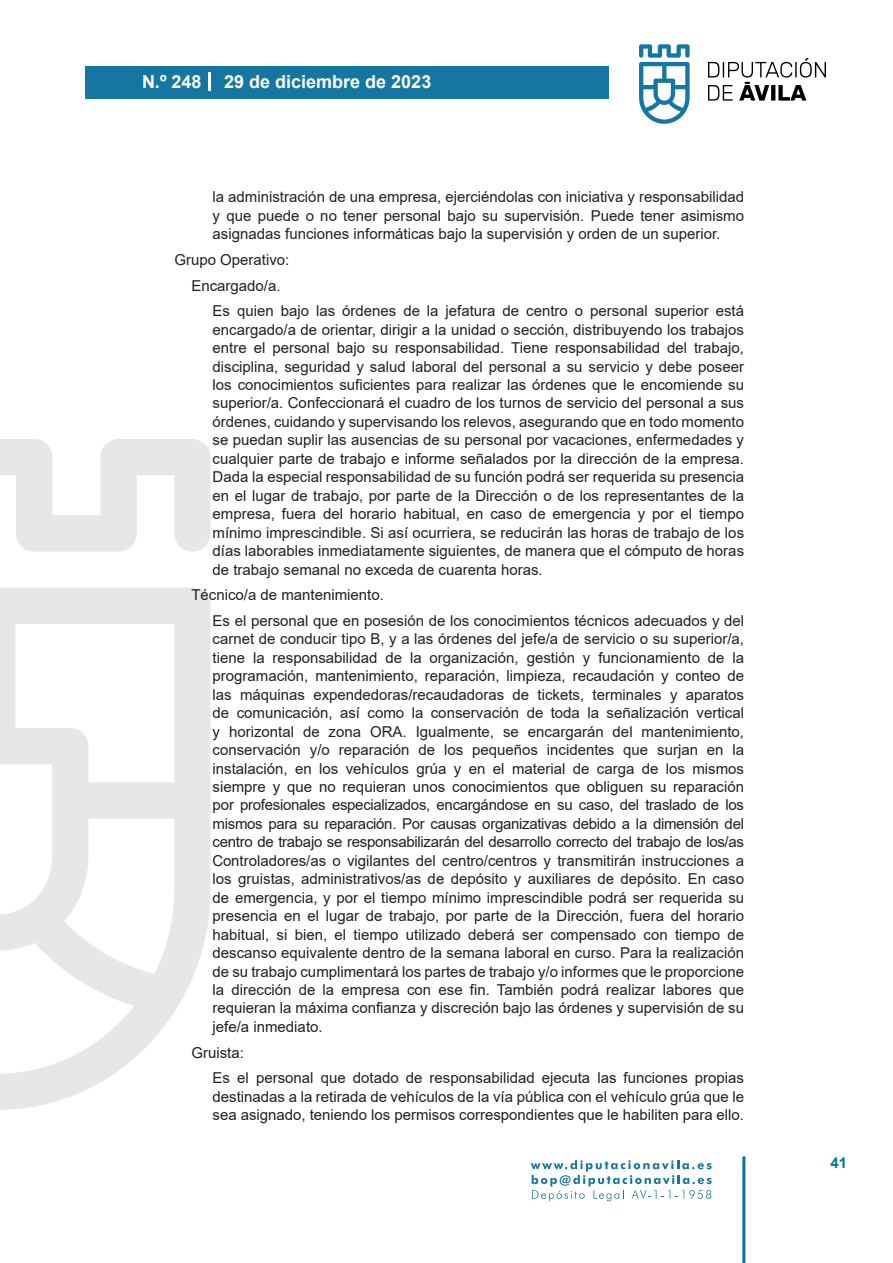
<style>
.page{position:relative;width:893px;height:1263px;background:#fff}
.page>*{position:absolute;margin:0;border:0;box-sizing:border-box;transform-origin:0 0}
.t1{font:700 18px "Arial";color:#fff}
.texto_normal{font:15px/18.5px "Arial";color:#231f20;text-align:justify}
.t2{font:700 15px "Arial";color:#04739f}
</style>
<div class="page">
<svg style="left:531px;top:1160px;width:181px;height:41px"></svg>
<div style="left:85px;top:66px;width:523px;height:33px;background:#1676a2"></div>
<svg style="left:639px;top:44px;width:51px;height:80px"></svg>
<svg style="left:708px;top:58px;width:118px;height:43px"></svg>
<hr style="left:742px;top:1156px;width:3px;height:107px;background:#04739f">
<svg style="left:208px;top:72px;width:2px;height:18px"></svg>
<svg style="left:0;top:439px;width:211px;height:671px"></svg>
<p class="t1" style="left:142px;top:69px;width:61px">N.º 248</p>
<p class="t1" style="left:224px;top:69px;width:209px">29 de diciembre de 2023</p>
<p class="texto_normal" style="left:213px;top:188px;width:533px">la administración de una empresa, ejerciéndolas con iniciativa y responsabilidad y que puede o no tener personal bajo su supervisión. Puede tener asimismo asignadas funciones informáticas bajo la supervisión y orden de un superior.</p>
<p class="texto_normal" style="left:174px;top:250px;width:117px">Grupo Operativo:</p>
<p class="texto_normal" style="left:191px;top:276px;width:91px">Encargado/a.</p>
<p class="texto_normal" style="left:213px;top:302px;width:533px">Es quien bajo las órdenes de la jefatura de centro o personal superior está encargado/a de orientar, dirigir a la unidad o sección, distribuyendo los trabajos entre el personal bajo su responsabilidad. Tiene responsabilidad del trabajo, disciplina, seguridad y salud laboral del personal a su servicio y debe poseer los conocimientos suficientes para realizar las órdenes que le encomiende su superior/a. Confeccionará el cuadro de los turnos de servicio del personal a sus órdenes, cuidando y supervisando los relevos, asegurando que en todo momento se puedan suplir las ausencias de su personal por vacaciones, enfermedades y cualquier parte de trabajo e informe señalados por la dirección de la empresa.<br>Dada la especial responsabilidad de su función podrá ser requerida su presencia en el lugar de trabajo, por parte de la Dirección o de los representantes de la empresa, fuera del horario habitual, en caso de emergencia y por el tiempo mínimo imprescindible. Si así ocurriera, se reducirán las horas de trabajo de los días laborables inmediatamente siguientes, de manera que el cómputo de horas de trabajo semanal no exceda de cuarenta horas.</p>
<p class="texto_normal" style="left:191px;top:586px;width:194px">Técnico/a de mantenimiento.</p>
<p class="texto_normal" style="left:213px;top:611px;width:533px">Es el personal que en posesión de los conocimientos técnicos adecuados y del carnet de conducir tipo B, y a las órdenes del jefe/a de servicio o su superior/a, tiene la responsabilidad de la organización, gestión y funcionamiento de la programación, mantenimiento, reparación, limpieza, recaudación y conteo de las máquinas expendedoras/recaudadoras de tickets, terminales y aparatos de comunicación, así como la conservación de toda la señalización vertical y horizontal de zona ORA. Igualmente, se encargarán del mantenimiento, conservación y/o reparación de los pequeños incidentes que surjan en la instalación, en los vehículos grúa y en el material de carga de los mismos siempre y que no requieran unos conocimientos que obliguen su reparación por profesionales especializados, encargándose en su caso, del traslado de los mismos para su reparación. Por causas organizativas debido a la dimensión del centro de trabajo se responsabilizarán del desarrollo correcto del trabajo de los/as Controladores/as o vigilantes del centro/centros y transmitirán instrucciones a los gruistas, administrativos/as de depósito y auxiliares de depósito. En caso de emergencia, y por el tiempo mínimo imprescindible podrá ser requerida su presencia en el lugar de trabajo, por parte de la Dirección, fuera del horario habitual, si bien, el tiempo utilizado deberá ser compensado con tiempo de descanso equivalente dentro de la semana laboral en curso. Para la realización de su trabajo cumplimentará los partes de trabajo y/o informes que le proporcione la dirección de la empresa con ese fin. También podrá realizar labores que requieran la máxima confianza y discreción bajo las órdenes y supervisión de su jefe/a inmediato.</p>
<p class="texto_normal" style="left:191px;top:1043px;width:54px">Gruista:</p>
<p class="texto_normal" style="left:213px;top:1069px;width:533px">Es el personal que dotado de responsabilidad ejecuta las funciones propias destinadas a la retirada de vehículos de la vía pública con el vehículo grúa que le sea asignado, teniendo los permisos correspondientes que le habiliten para ello.</p>
<p class="t2" style="left:831px;top:1152px;width:18px">41</p>
</div>
